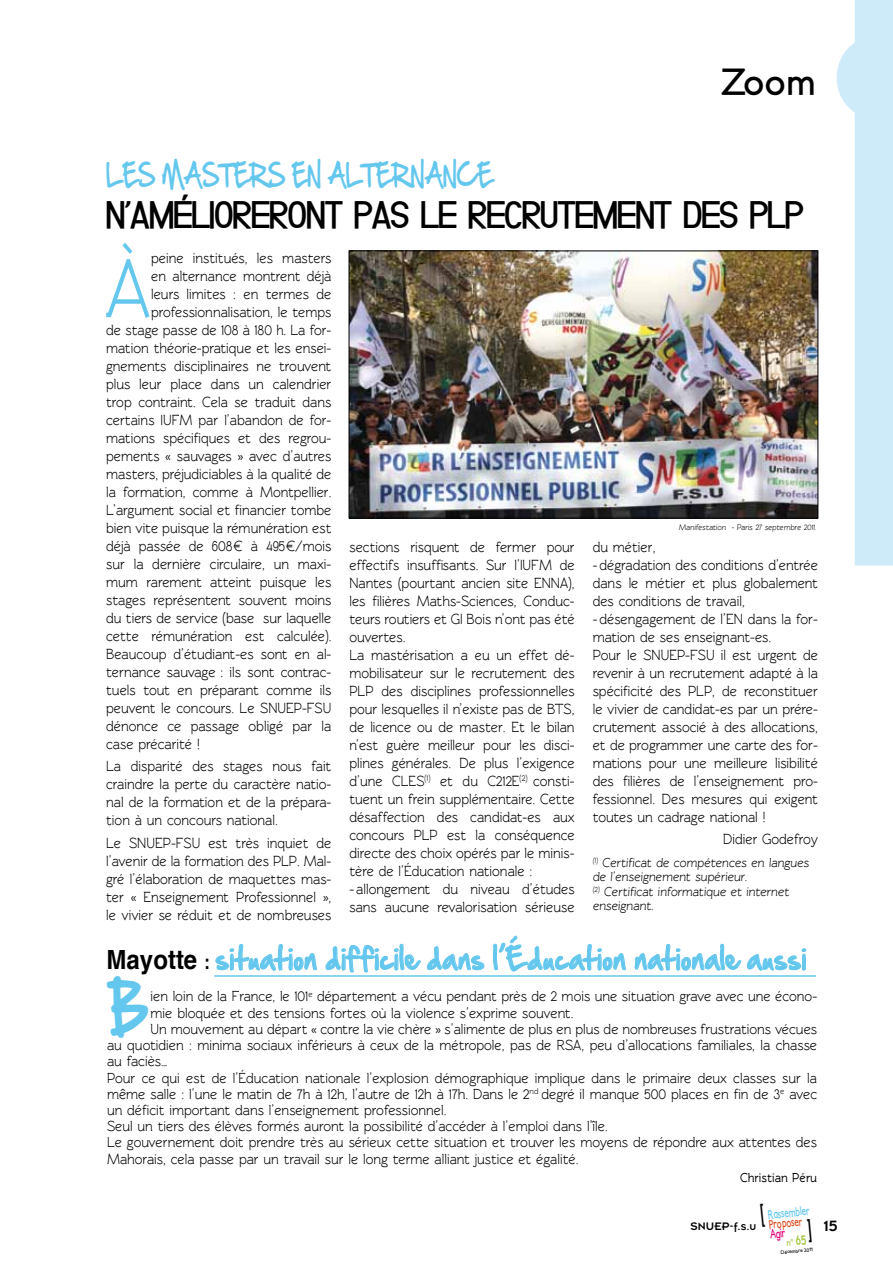
<style>
.page{position:relative;width:893px;height:1263px;background:#fff}
.page>*{position:absolute;margin:0;border:0;box-sizing:border-box;transform-origin:0 0}
.t1{font:600 83.4px "Rawengulk";color:#64c7ed;scale:.9 1}
.t2{font:59.55px "Hand Of Sean";color:#64c7ed;scale:.8 1}
.t3{font:700 42px "Fibel Nord";color:#000;scale:1.06 1}
.t4{font:700 36px "Petita";color:#000}
.t5{font:28.2px "Hand Of Sean";color:#64c7ed;scale:.7 1}
.t6{font:27px "Hand Of Sean";letter-spacing:.03em;color:#64c7ed;scale:.88 1}
.t7{font:16.5px "Insignia A";color:#000}
.t8{font:600 15px/18px "Rawengulk";color:#000;text-align:justify;scale:.9 1}
.t9{font:600 14.85px "Rawengulk";color:#000;scale:.91 1}
.t10{font:600 13.2px/14.4px "Rawengulk";color:#000;scale:.91 1}
.t11{font:700 13.2px "Rawengulk";color:#000;scale:.91 1}
.t12{font:700 12.45px "Petita";color:#64c7ed;scale:.67 1}
.t13{font:700 12.45px "Petita";color:#dc5024;scale:.67 1}
.t14{font:700 12.45px "Petita";color:#e2007a;scale:.67 1}
.t15{font:12px "Insignia";color:#000}
.t16{font:9.3px "Insignia";color:#a6c63f;scale:.8 1}
.t17{font:600 8.25px "Rawengulk";color:#000;scale:.91 1}
.t18{font:700 4.8px "Petita";color:#000}
.s1{font-family:"Helvetica";font-weight:700;font-size:26.4px;color:#000}
.s2{font-family:"Helvetica";font-weight:700;font-size:20.7px;color:#000}
.s3{font-size:14.85px}
</style>
<div class="page">
<svg style="left:837px;top:0;width:56px;height:566px"></svg>
<svg style="left:215px;top:944px;width:102px;height:27px"></svg>
<svg style="left:325px;top:943px;width:96px;height:30px"></svg>
<svg style="left:427px;top:946px;width:58px;height:25px"></svg>
<svg style="left:492px;top:935px;width:134px;height:37px"></svg>
<svg style="left:634px;top:943px;width:107px;height:28px"></svg>
<svg style="left:747px;top:948px;width:59px;height:23px"></svg>
<hr style="left:214px;top:975px;width:602px;height:2px;background:#64c7ed">
<img style="left:351px;top:253px;width:465px;height:263px">
<div style="left:349px;top:251px;width:469px;height:267px;border:1px solid #000"></div>
<h3 class="t4" style="left:721px;top:59px;width:97px">Zoom</h3>
<h3 class="t5" style="left:106px;top:149px;width:554px">LES MASTERS EN ALTERNANCE</h3>
<h3 class="t3" style="left:106px;top:193px;width:659px">N’AMÉLIORERONT PAS LE RECRUTEMENT DES PLP</h3>
<h1 class="t1" style="left:106px;top:243px;width:52px">À</h1>
<p class="t8" style="left:151px;top:249px;width:202px">peine institués, les masters</p>
<p class="t8" style="left:151px;top:267px;width:202px">en alternance montrent déjà</p>
<p class="t8" style="left:151px;top:285px;width:202px">leurs limites : en termes de</p>
<p class="t8" style="left:151px;top:303px;width:202px">professionnalisation, le temps</p>
<p class="t8" style="left:106px;top:321px;width:252px">de stage passe de 108 à 180 h. La for-</p>
<p class="t8" style="left:106px;top:339px;width:252px">mation théorie-pratique et les ensei-</p>
<p class="t8" style="left:106px;top:357px;width:252px">gnements disciplinaires ne trouvent</p>
<p class="t8" style="left:106px;top:375px;width:252px">plus leur place dans un calendrier</p>
<p class="t8" style="left:106px;top:393px;width:252px">trop contraint. Cela se traduit dans</p>
<p class="t8" style="left:106px;top:411px;width:252px">certains IUFM par l’abandon de for-</p>
<p class="t8" style="left:106px;top:429px;width:252px">mations spécifiques et des regrou-</p>
<p class="t8" style="left:106px;top:447px;width:252px">pements « sauvages » avec d’autres</p>
<p class="t8" style="left:106px;top:465px;width:252px">masters, préjudiciables à la qualité de</p>
<p class="t8" style="left:106px;top:483px;width:252px">la formation, comme à Montpellier.</p>
<p class="t8" style="left:106px;top:501px;width:252px">L’argument social et financier tombe</p>
<p class="t8" style="left:106px;top:519px;width:252px">bien vite puisque la rémunération est</p>
<p class="t8" style="left:106px;top:537px;width:252px">déjà passée de 608 € à 495 €/mois</p>
<p class="t8" style="left:106px;top:555px;width:252px">sur la dernière circulaire, un maxi-</p>
<p class="t8" style="left:106px;top:573px;width:252px">mum rarement atteint puisque les</p>
<p class="t8" style="left:106px;top:591px;width:252px">stages représentent souvent moins</p>
<p class="t8" style="left:106px;top:609px;width:252px">du tiers de service (base sur laquelle</p>
<p class="t8" style="left:106px;top:627px;width:252px">cette rémunération est calculée).</p>
<p class="t8" style="left:106px;top:645px;width:252px">Beaucoup d’étudiant-es sont en al-</p>
<p class="t8" style="left:106px;top:663px;width:252px">ternance sauvage : ils sont contrac-</p>
<p class="t8" style="left:106px;top:681px;width:252px">tuels tout en préparant comme ils</p>
<p class="t8" style="left:106px;top:699px;width:252px">peuvent le concours. Le SNUEP-FSU</p>
<p class="t8" style="left:106px;top:717px;width:252px">dénonce ce passage obligé par la</p>
<p class="t8" style="left:106px;top:735px;width:105px">case précarité !</p>
<p class="t8" style="left:106px;top:757px;width:252px">La disparité des stages nous fait craindre la perte du caractère natio&shy;nal de la formation et de la prépara&shy;tion à un concours national.</p>
<p class="t8" style="left:106px;top:834px;width:252px">Le SNUEP-FSU est très inquiet de l’avenir de la formation des PLP. Mal&shy;gré l’élaboration de maquettes mas&shy;ter « Enseignement Professionnel », le vivier se réduit et de nombreuses</p>
<p class="t8" style="left:349px;top:538px;width:252px;text-align:left">sections risquent de fermer pour effectifs insuffisants. Sur l’IUFM de Nantes (pourtant ancien site ENNA), les filières Maths-Sciences, Conduc&shy;teurs routiers et GI Bois n’ont pas été ouvertes.<br>La mastérisation a eu un effet dé&shy;mobilisateur sur le recrutement des PLP des disciplines professionnelles pour lesquelles il n’existe pas de BTS, de licence ou de master. Et le bilan n’est guère meilleur pour les disci&shy;plines générales. De plus l’exigence d’une CLES<sup>(1)</sup> et du C212E<sup>(2)</sup> consti&shy;tuent un frein supplémentaire. Cette désaffection des candidat-es aux concours PLP est la conséquence directe des choix opérés par le minis&shy;tère de l’Éducation nationale :</p>
<p class="t8" style="left:349px;top:880px;width:252px">- allongement du niveau d’études sans aucune revalorisation sérieuse</p>
<p class="t17" style="left:679px;top:522px;width:154px">Manifestation - Paris 27 septembre 2011.</p>
<p class="t8" style="left:593px;top:538px;width:71px">du métier,</p>
<p class="t8" style="left:593px;top:556px;width:252px">- dégradation des conditions d’entrée dans le métier et plus globalement des conditions de travail,</p>
<p class="t8" style="left:593px;top:610px;width:252px;text-align:left">- désengagement de l’EN dans la for&shy;mation de ses enseignant-es.<br>Pour le SNUEP-FSU il est urgent de revenir à un recrutement adapté à la spécificité des PLP, de reconstituer le vivier de candidat-es par un prére&shy;crutement associé à des allocations, et de programmer une carte des for&shy;mations pour une meilleure lisibilité des filières de l’enseignement pro&shy;fessionnel. Des mesures qui exigent toutes un cadrage national !</p>
<p class="t8" style="left:723px;top:830px;width:107px">Didier Godefroy</p>
<p class="t10" style="left:593px;top:855px;width:241px"><sup>(1)</sup> Certificat de compétences en langues de l’enseignement supérieur.<br><sup>(2)</sup> Certificat informatique et internet enseignant.</p>
<h3 class="t6" style="left:107px;top:934px;width:797px"><span class="s1">Mayotte</span> <span class="s2">:</span> situation difficile dans l’Éducation nationale aussi</h3>
<h2 class="t2" style="left:108px;top:957px;width:53px">B</h2>
<p class="t9" style="left:151px;top:988px;width:734px">ien loin de la France, le 101<sup>e</sup> département a vécu pendant près de 2 mois une situation grave avec une écono-</p>
<p class="t9" style="left:151px;top:1004px;width:466px">mie bloquée et des tensions fortes où la violence s’exprime souvent.</p>
<p class="t9" style="left:151px;top:1020px;width:734px">Un mouvement au départ « contre la vie chère » s’alimente de plus en plus de nombreuses frustrations vécues</p>
<p class="t9" style="left:107px;top:1037px;width:782px">au quotidien : minima sociaux inférieurs à ceux de la métropole, pas de RSA, peu d’allocations familiales, la chasse</p>
<p class="t9" style="left:107px;top:1053px;width:68px">au faciès…</p>
<p class="t9" style="left:107px;top:1069px;width:782px">Pour ce qui est de l’Éducation nationale l’explosion démographique implique dans le primaire deux classes sur la</p>
<p class="t9" style="left:107px;top:1085px;width:782px">même salle : l’une le matin de 7h à 12h, l’autre de 12h à 17h. Dans le 2<sup>nd</sup> degré il manque 500 places en fin de 3<sup>e</sup> avec</p>
<p class="t9" style="left:107px;top:1101px;width:374px">un déficit important dans l’enseignement professionnel.</p>
<p class="t9" style="left:107px;top:1118px;width:552px">Seul un tiers des élèves formés auront la possibilité d’accéder à l’emploi dans l’île.</p>
<p class="t9" style="left:107px;top:1134px;width:782px">Le gouvernement doit prendre très au sérieux cette situation et trouver les moyens de répondre aux attentes des</p>
<p class="t9" style="left:107px;top:1150px;width:519px">Mahorais, cela passe par un travail sur le long terme alliant justice et égalité.</p>
<p class="t11" style="left:740px;top:1170px;width:86px">Christian Péru</p>
<p class="t15" style="left:691px;top:1220px;width:67px">SNUEP-f.s.u</p>
<p class="t12" style="left:767px;top:1207px;width:63px;rotate:-6deg">Rassembler</p>
<p class="t13" style="left:768px;top:1217px;width:51px;rotate:-6deg">Proposer</p>
<p class="t14" style="left:769px;top:1227px;width:24px;rotate:-6deg">Agir</p>
<p class="t16" style="left:786px;top:1238px;width:27px;rotate:-6deg">n° <span class="s3">65</span></p>
<p class="t18" style="left:780px;top:1249px;width:34px;rotate:-6deg">Décembre 2011</p>
<p class="t7" style="left:824px;top:1218px;width:16px">15</p>
</div>
